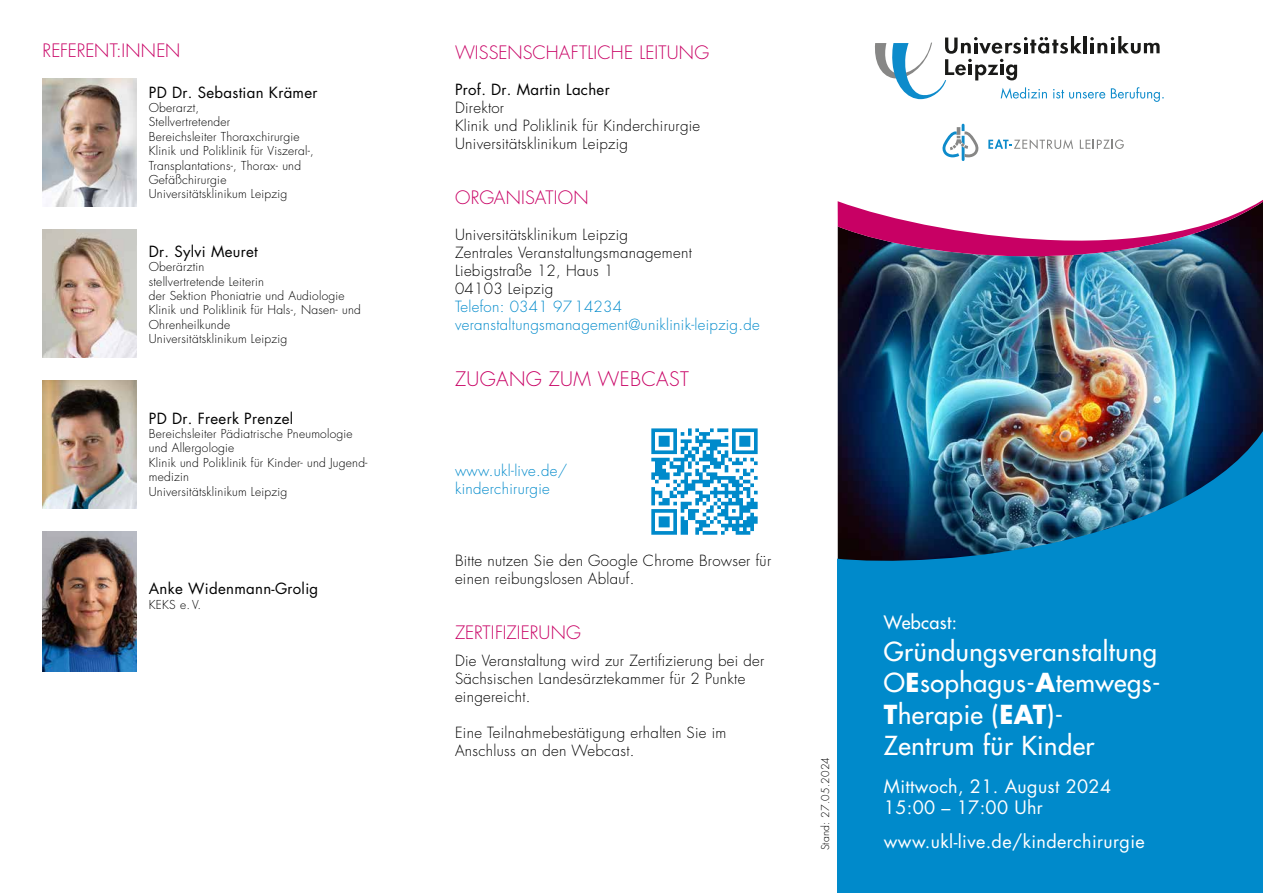
<style>
.page{position:relative;width:1263px;height:893px;background:#fff}
.page>*{position:absolute;margin:0;border:0;box-sizing:border-box;transform-origin:0 0}
.t1{font:500 25.5px/31.5px "Futura Std";letter-spacing:.02em;color:#fff}
.t2{font:300 19.5px "Futura Std";letter-spacing:.02em;color:#c80064}
.t3{font:18px/21px "Futura Std";letter-spacing:.02em;color:#fff}
.t4{font:300 18px "Futura Std";letter-spacing:.005em;color:#c80064}
.t5{font:500 18px "Futura Std";letter-spacing:.02em;color:#fff}
.t6{font:300 15px/18px "Futura Std";letter-spacing:.02em;color:#000}
.t7{font:300 15px/18px "Futura Std";letter-spacing:.02em;color:#008acb}
.t8{font:15px "Futura Std";letter-spacing:.02em;color:#000}
.t9{font:300 12px/14.4px "Futura Std";letter-spacing:.02em;color:#000}
.t10{font:300 10.5px "Futura Std";letter-spacing:.02em;color:#000}
.s1{font-weight:700}
</style>
<div class="page">
<img style="left:838px;top:267px;width:425px;height:149px">
<img style="left:838px;top:416px;width:425px;height:477px">
<svg style="left:838px;top:124px;width:425px;height:143px"></svg>
<svg style="left:875px;top:36px;width:289px;height:66px"></svg>
<svg style="left:651px;top:428px;width:107px;height:107px"></svg>
<img style="left:43px;top:79px;width:93px;height:127px">
<img style="left:43px;top:230px;width:93px;height:127px">
<img style="left:43px;top:381px;width:93px;height:127px">
<img style="left:43px;top:531px;width:93px;height:141px">
<h3 class="t4" style="left:43px;top:40px;width:139px">REFERENT:INNEN</h3>
<p class="t8" style="left:149px;top:83px;width:170px">PD Dr. Sebastian Krämer</p>
<p class="t9" style="left:149px;top:101px;width:167px">Oberarzt,<br>Stellvertretender<br>Bereichsleiter Thoraxchirurgie<br>Klinik und Poliklinik für Viszeral-,<br>Transplantations-, Thorax- und<br>Gefäßchirurgie<br>Universitätsklinikum Leipzig</p>
<p class="t8" style="left:149px;top:242px;width:111px">Dr. Sylvi Meuret</p>
<p class="t9" style="left:149px;top:260px;width:214px">Oberärztin<br>stellvertretende Leiterin<br>der Sektion Phoniatrie und Audiologie<br>Klinik und Poliklinik für Hals-, Nasen- und<br>Ohrenheilkunde<br>Universitätsklinikum Leipzig</p>
<p class="t8" style="left:149px;top:408px;width:146px">PD Dr. Freerk Prenzel</p>
<p class="t9" style="left:149px;top:427px;width:220px">Bereichsleiter Pädiatrische Pneumologie und Allergologie<br>Klinik und Poliklinik für Kinder- und Jugend&shy;medizin<br>Universitätsklinikum Leipzig</p>
<p class="t8" style="left:149px;top:579px;width:171px">Anke Widenmann-Grolig</p>
<p class="t9" style="left:149px;top:597px;width:54px">KEKS e. V.</p>
<h3 class="t4" style="left:455px;top:41px;width:256px">WISSENSCHAFTLICHE LEITUNG</h3>
<p class="t8" style="left:455px;top:80px;width:156px">Prof. Dr. Martin Lacher</p>
<p class="t6" style="left:455px;top:99px;width:247px">Direktor<br>Klinik und Poliklinik für Kinderchirurgie<br>Universitätsklinikum Leipzig</p>
<h3 class="t4" style="left:455px;top:187px;width:135px">ORGANISATION</h3>
<p class="t6" style="left:455px;top:226px;width:238px">Universitätsklinikum Leipzig<br>Zentrales Veranstaltungsmanagement<br>Liebigstraße 12, Haus 1<br>04103 Leipzig</p>
<p class="t7" style="left:455px;top:298px;width:306px">Telefon: 0341 97 14234 veranstaltungsmanagement@uniklinik-leipzig.de</p>
<h2 class="t2" style="left:455px;top:367px;width:235px">ZUGANG ZUM WEBCAST</h2>
<p class="t7" style="left:455px;top:462px;width:114px">www.ukl-live.de/ kinderchirurgie</p>
<p class="t6" style="left:455px;top:552px;width:318px">Bitte nutzen Sie den Google Chrome Browser für einen reibungslosen Ablauf.</p>
<h3 class="t4" style="left:455px;top:622px;width:128px">ZERTIFIZIERUNG</h3>
<p class="t6" style="left:455px;top:652px;width:311px">Die Veranstaltung wird zur Zertifizierung bei der<br>Sächsischen Landesärztekammer für 2 Punkte eingereicht.</p>
<p class="t6" style="left:455px;top:724px;width:273px">Eine Teilnahmebestätigung erhalten Sie im<br>Anschluss an den Webcast.</p>
<p class="t10" style="left:819px;top:850px;width:95px;rotate:-90deg">Stand: 27.05.2024</p>
<h3 class="t5" style="left:884px;top:611px;width:75px">Webcast:</h3>
<h1 class="t1" style="left:884px;top:636px;width:278px">Gründungsveranstaltung<br>O<span class="s1">E</span>sophagus-<span class="s1">A</span>temwegs-<br><span class="s1">T</span>herapie (<span class="s1">EAT</span>)-<br>Zentrum für Kinder</h1>
<h3 class="t3" style="left:884px;top:776px;width:229px">Mittwoch, 21. August 2024<br>15:00 – 17:00 Uhr</h3>
<h3 class="t3" style="left:884px;top:831px;width:262px">www.ukl-live.de/kinderchirurgie</h3>
</div>
